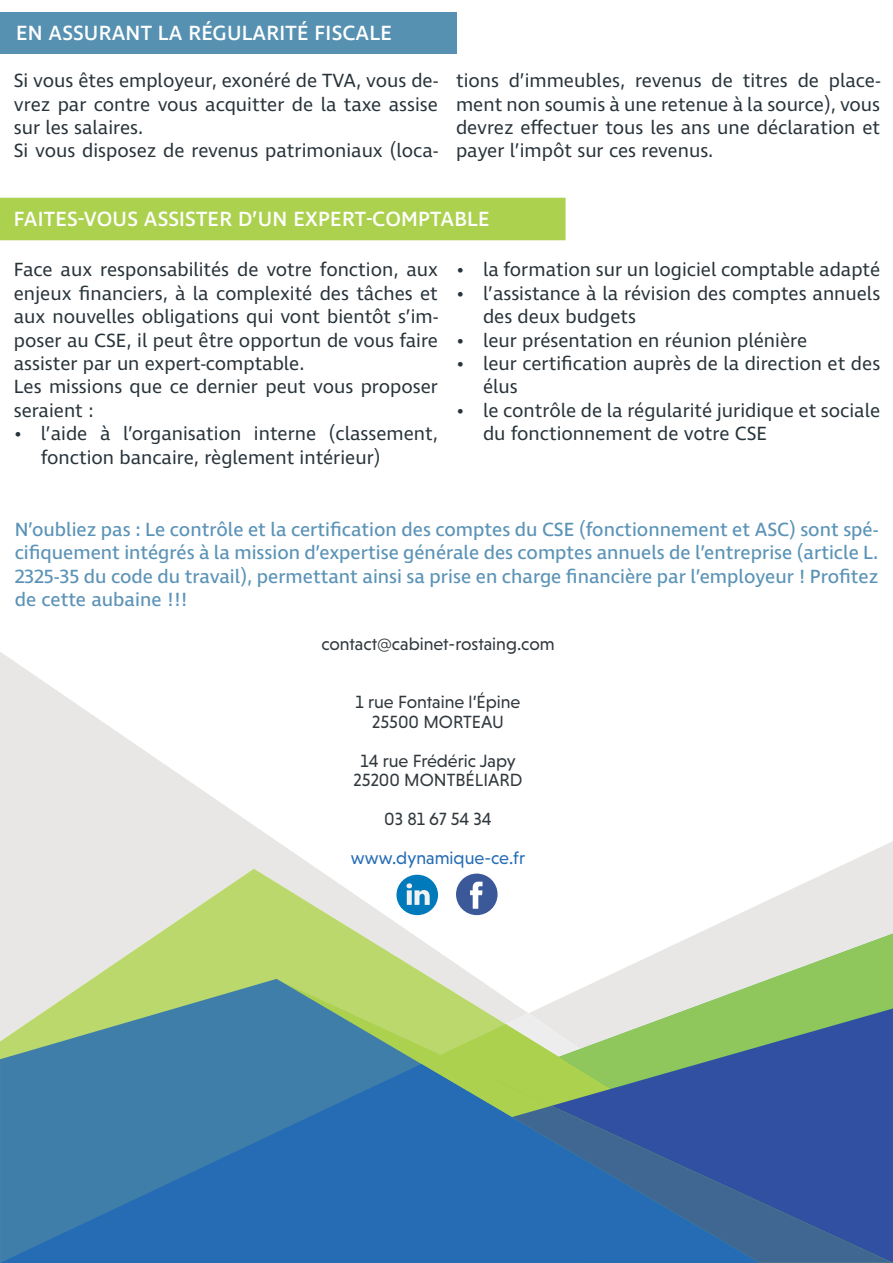
<style>
.page{position:relative;width:893px;height:1263px;background:#fff}
.page>*{position:absolute;margin:0;border:0;box-sizing:border-box;transform-origin:0 0}
.t1{font:500 21px "Ingra";letter-spacing:.01em;color:#fff}
.t2{font:19.5px/23.4px "Ingra";color:#28333a}
.t3{font:19.5px/23.4px "Ingra";color:#5b93b7;text-align:justify}
.t4{font:18px "Niveau Grotesk";color:#31383d}
.t5{font:18px "Niveau Grotesk";color:#256cb5}
</style>
<div class="page">
<div style="left:0;top:13px;width:456px;height:41px;background:#5691b2"></div>
<div style="left:1px;top:198px;width:564px;height:41px;background:#acd14e"></div>
<div style="left:0;top:198px;width:566px;height:42px;border:2px solid #acd14e"></div>
<svg style="left:0;top:652px;width:317px;height:217px;fill:#eae9e8"></svg>
<svg style="left:0;top:869px;width:493px;height:110px;fill:#e8e7e6"></svg>
<svg style="left:0;top:979px;width:275px;height:85px;background:#7fab9a"></svg>
<svg style="left:699px;top:841px;width:194px;height:92px"></svg>
<svg style="left:602px;top:933px;width:291px;height:75px;background:#cbdeb8"></svg>
<svg style="left:611px;top:1008px;width:282px;height:98px;background:#638b87"></svg>
<svg style="left:275px;top:979px;width:336px;height:85px;background:#a9c89a"></svg>
<svg style="left:760px;top:1106px;width:133px;height:157px;background:#34549e"></svg>
<svg style="left:0;top:1064px;width:760px;height:199px;background:#3572a7"></svg>
<div style="left:396px;top:875px;width:42px;height:40px;background:#007aba;border-radius:50%"></div>
<svg style="left:406px;top:883px;width:24px;height:22px"></svg>
<div style="left:456px;top:873px;width:42px;height:42px;background:#3b5999;border-radius:50%"></div>
<svg style="left:470px;top:882px;width:12px;height:27px"></svg>
<p class="t1" style="left:16px;top:20px;width:377px">EN ASSURANT LA RÉGULARITÉ FISCALE</p>
<p class="t2" style="left:14px;top:70px;width:426px;text-align:justify">Si vous êtes employeur, exonéré de TVA, vous de&shy;vrez par contre vous acquitter de la taxe assise sur les salaires.</p>
<p class="t2" style="left:14px;top:140px;width:426px">Si vous disposez de revenus patrimoniaux (loca-</p>
<p class="t2" style="left:456px;top:70px;width:426px;text-align:justify">tions d’immeubles, revenus de titres de place&shy;ment non soumis à une retenue à la source), vous devrez effectuer tous les ans une déclaration et payer l’impôt sur ces revenus.</p>
<p class="t1" style="left:14px;top:205px;width:477px">FAITES-VOUS ASSISTER D’UN EXPERT-COMPTABLE</p>
<p class="t2" style="left:14px;top:259px;width:426px;text-align:justify">Face aux responsabilités de votre fonction, aux enjeux financiers, à la complexité des tâches et aux nouvelles obligations qui vont bientôt s’im&shy;poser au CSE, il peut être opportun de vous faire assister par un expert-comptable.</p>
<p class="t2" style="left:14px;top:376px;width:426px">Les missions que ce dernier peut vous proposer seraient :</p>
<p class="t2" style="left:41px;top:423px;width:399px;text-indent:-27px">• l’aide à l’organisation interne (classement, fonction bancaire, règlement intérieur)</p>
<p class="t2" style="left:456px;top:259px;width:426px">• la formation sur un logiciel comptable adapté</p>
<p class="t2" style="left:483px;top:282px;width:399px;text-indent:-27px">• l’assistance à la révision des comptes annuels des deux budgets</p>
<p class="t2" style="left:456px;top:329px;width:353px">• leur présentation en réunion plénière</p>
<p class="t2" style="left:483px;top:353px;width:399px;text-indent:-27px">• leur certification auprès de la direction et des élus</p>
<p class="t2" style="left:483px;top:399px;width:399px;text-indent:-27px">• le contrôle de la régularité juridique et sociale du fonctionnement de votre CSE</p>
<p class="t3" style="left:15px;top:518px;width:865px">N’oubliez pas : Le contrôle et la certification des comptes du CSE (fonctionnement et ASC) sont spé&shy;cifiquement intégrés à la mission d’expertise générale des comptes annuels de l’entreprise (article L.<br>2325-35 du code du travail), permettant ainsi sa prise en charge financière par l’employeur ! Profitez de cette aubaine !!!</p>
<p class="t4" style="left:321px;top:633px;width:235px">contact@cabinet-rostaing.com</p>
<p class="t4" style="left:356px;top:692px;width:166px">1 rue Fontaine l’Épine</p>
<p class="t4" style="left:372px;top:711px;width:133px">25500 MORTEAU</p>
<p class="t4" style="left:361px;top:750px;width:157px">14 rue Frédéric Japy</p>
<p class="t4" style="left:353px;top:770px;width:171px">25200 MONTBÉLIARD</p>
<p class="t4" style="left:384px;top:809px;width:109px">03 81 67 54 34</p>
<p class="t5" style="left:351px;top:848px;width:176px">www.dynamique-ce.fr</p>
</div>
